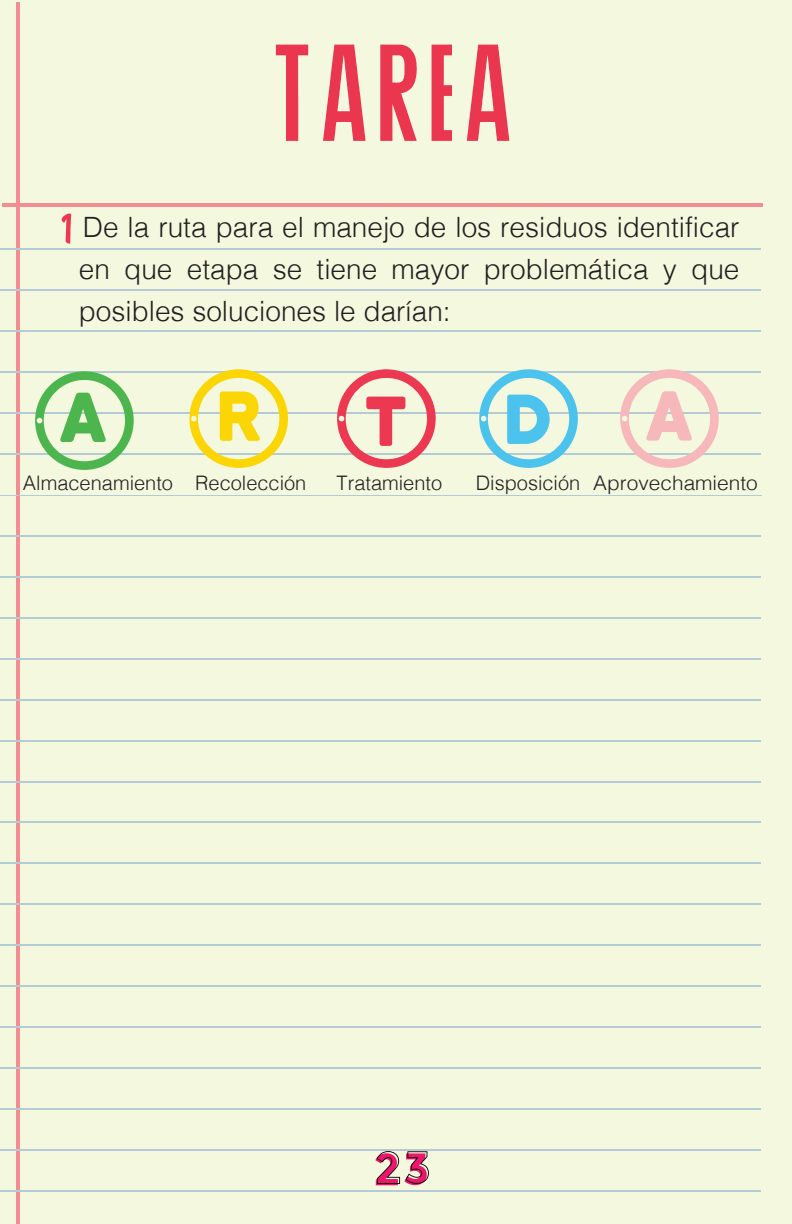
<style>
.page{position:relative;width:792px;height:1224px;background:#f4f8de}
.page>*{position:absolute;margin:0;border:0;box-sizing:border-box;transform-origin:0 0}
.t1{font:118px "Agrem";letter-spacing:.05em;color:#eb364f;scale:1.14 1}
.t2{font:66.6px "Katahdin Round";color:#4db54e}
.t3{font:66.6px "Katahdin Round";color:#fcd505}
.t4{font:66.6px "Katahdin Round";color:#ec3851}
.t5{font:66.6px "Katahdin Round";color:#4bc3ed}
.t6{font:66.6px "Katahdin Round";color:#f6b8ba}
.t7{font:300 28px/42px "Helvetica";color:#231f20;text-align:justify}
.t8{font:300 20px "Helvetica";color:#231f20}
</style>
<div class="page">
<hr style="left:17px;top:2px;width:3px;height:1222px;background:#f48c94">
<hr style="left:2px;top:204px;width:761px;height:3px;background:#f48c94">
<hr style="left:0;top:249px;width:761px;height:1px;background:#b2cbd4">
<hr style="left:0;top:290px;width:761px;height:1px;background:#b2cbd4">
<hr style="left:0;top:330px;width:761px;height:2px;background:#b2cbd4">
<hr style="left:0;top:371px;width:761px;height:2px;background:#b2cbd4">
<hr style="left:0;top:412px;width:761px;height:2px;background:#b2cbd4">
<hr style="left:0;top:453px;width:761px;height:2px;background:#b2cbd4">
<hr style="left:0;top:495px;width:762px;height:1px;background:#b2cbd4">
<hr style="left:0;top:535px;width:761px;height:2px;background:#b2cbd4">
<hr style="left:0;top:576px;width:761px;height:2px;background:#b2cbd4">
<hr style="left:0;top:617px;width:761px;height:2px;background:#b2cbd4">
<hr style="left:0;top:658px;width:761px;height:1px;background:#b2cbd4">
<hr style="left:0;top:699px;width:761px;height:1px;background:#b2cbd4">
<hr style="left:0;top:740px;width:761px;height:1px;background:#b2cbd4">
<hr style="left:0;top:781px;width:761px;height:1px;background:#b2cbd4">
<hr style="left:0;top:822px;width:761px;height:1px;background:#b2cbd4">
<hr style="left:0;top:863px;width:761px;height:1px;background:#b2cbd4">
<hr style="left:0;top:904px;width:761px;height:1px;background:#b2cbd4">
<hr style="left:0;top:944px;width:761px;height:2px;background:#b2cbd4">
<hr style="left:0;top:985px;width:761px;height:2px;background:#b2cbd4">
<hr style="left:0;top:1026px;width:761px;height:2px;background:#b2cbd4">
<hr style="left:0;top:1067px;width:761px;height:2px;background:#b2cbd4">
<hr style="left:0;top:1108px;width:761px;height:2px;background:#b2cbd4">
<hr style="left:0;top:1149px;width:761px;height:2px;background:#b2cbd4">
<hr style="left:0;top:1190px;width:761px;height:2px;background:#b2cbd4">
<svg style="left:620px;top:369px;width:99px;height:99px"></svg>
<svg style="left:479px;top:369px;width:99px;height:99px"></svg>
<svg style="left:337px;top:369px;width:99px;height:99px"></svg>
<svg style="left:189px;top:369px;width:99px;height:99px"></svg>
<svg style="left:35px;top:371px;width:99px;height:99px"></svg>
<svg style="left:375px;top:1151px;width:54px;height:34px"></svg>
<h1 class="t1" style="left:272px;top:45px;width:213px">TAREA</h1>
<p class="t7" style="left:79px;top:204px;width:662px">De la ruta para el manejo de los residuos identificar en que etapa se tiene mayor problemática y que posibles soluciones le darían:</p>
<h2 class="t2" style="left:57px;top:377px;width:56px">A</h2>
<h2 class="t3" style="left:217px;top:375px;width:49px">R</h2>
<h2 class="t4" style="left:364px;top:380px;width:49px">T</h2>
<h2 class="t5" style="left:505px;top:378px;width:54px">D</h2>
<h2 class="t6" style="left:643px;top:375px;width:56px">A</h2>
<p class="t8" style="left:23px;top:466px;width:285px">Almacenamiento Recolección</p>
<p class="t8" style="left:337px;top:466px;width:107px">Tratamiento</p>
<p class="t8" style="left:476px;top:466px;width:284px">Disposición Aprovechamiento</p>
</div>
